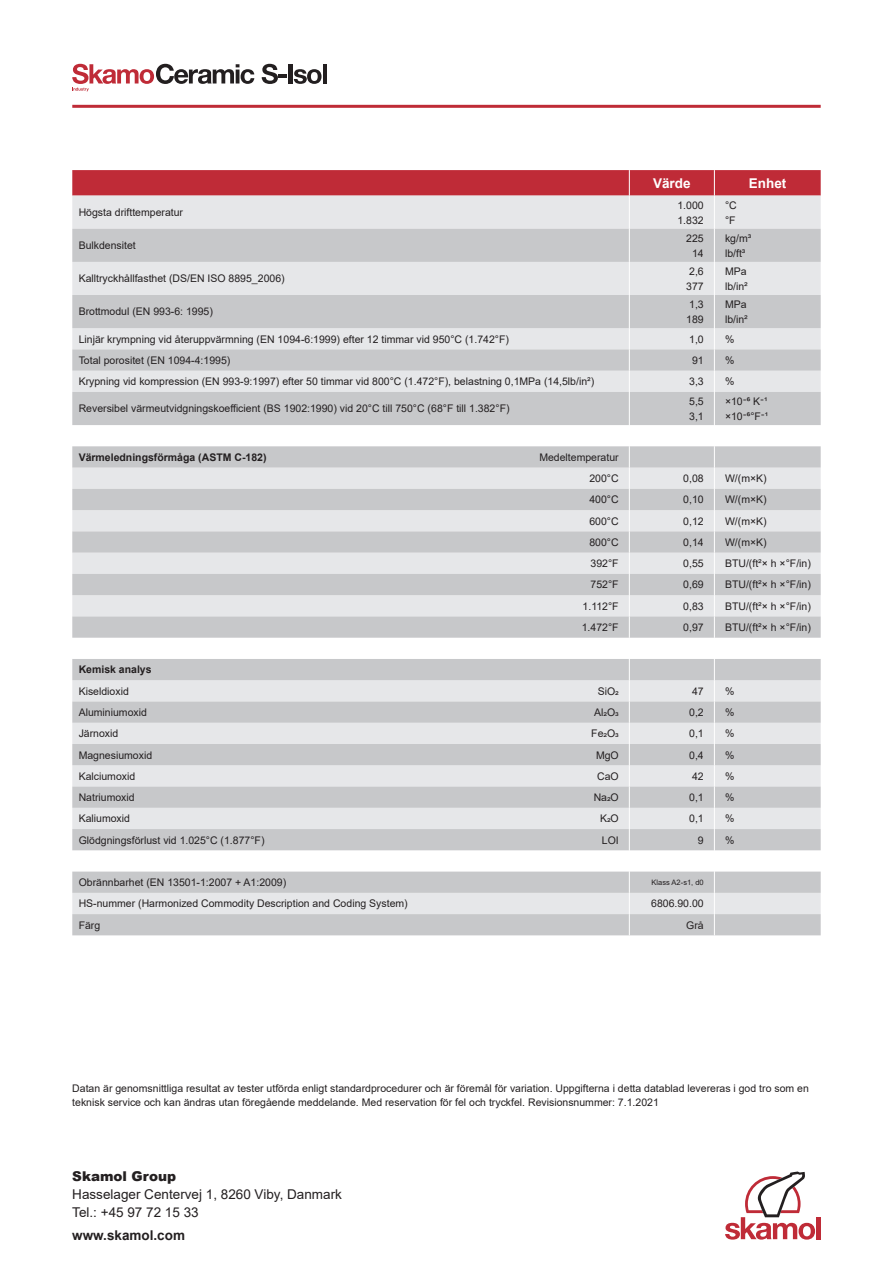
<style>
.page{position:relative;width:893px;height:1263px;background:#fff}
.page>*{position:absolute;margin:0;border:0;box-sizing:border-box;transform-origin:0 0}
.t1{font:13.5px/18px "Arial";color:#231f20}
.t2{font:700 13.5px "Arial";color:#231f20}
.t3{font:900 13.5px "Arial";color:#231f20}
.t4{font:700 13.5px "Arial";color:#fff}
.t5{font:10.5px/15px "Arial";color:#231f20}
.t6{font:700 10.5px "Arial";color:#231f20}
.t7{font:7.5px "Arial";color:#231f20}
</style>
<div class="page">
<svg style="left:262px;top:64px;width:25px;height:20px"></svg>
<div style="left:288px;top:64px;width:5px;height:19px;background:#231f20"></div>
<svg style="left:294px;top:69px;width:27px;height:15px"></svg>
<hr style="left:323px;top:64px;width:3px;height:19px;background:#231f20">
<svg style="left:72px;top:64px;width:182px;height:27px"></svg>
<svg style="left:72px;top:170px;width:749px;height:26px;background:#c0313c"></svg>
<hr style="left:72px;top:105px;width:749px;height:3px;background:#bf2b37">
<div style="left:816px;top:1217px;width:5px;height:22px;background:#bf2b37"></div>
<svg style="left:725px;top:1171px;width:90px;height:68px"></svg>
<div style="left:72px;top:196px;width:749px;height:33px;background:#e6e7e9"></div>
<svg style="left:72px;top:229px;width:749px;height:706px;background:#d7d8da"></svg>
<hr style="left:629px;top:196px;width:1px;height:33px;background:#fff">
<hr style="left:714px;top:196px;width:1px;height:33px;background:#fff">
<hr style="left:629px;top:229px;width:1px;height:33px;background:#fff">
<hr style="left:714px;top:229px;width:1px;height:33px;background:#fff">
<hr style="left:629px;top:262px;width:1px;height:33px;background:#fff">
<hr style="left:714px;top:262px;width:1px;height:33px;background:#fff">
<hr style="left:629px;top:295px;width:1px;height:33px;background:#fff">
<hr style="left:714px;top:295px;width:1px;height:33px;background:#fff">
<svg style="left:629px;top:328px;width:1px;height:64px"></svg>
<svg style="left:714px;top:328px;width:1px;height:64px"></svg>
<hr style="left:629px;top:392px;width:1px;height:33px;background:#fff">
<hr style="left:714px;top:392px;width:1px;height:33px;background:#fff">
<svg style="left:629px;top:425px;width:1px;height:510px"></svg>
<svg style="left:714px;top:425px;width:1px;height:510px"></svg>
<p class="t4" style="left:653px;top:173px;width:39px">Värde</p>
<p class="t4" style="left:749px;top:173px;width:39px">Enhet</p>
<p class="t5" style="left:79px;top:205px;width:106px">Högsta drifttemperatur</p>
<p class="t5" style="left:677px;top:197px;width:28px">1.000<br>1.832</p>
<p class="t5" style="left:725px;top:197px;width:13px">°C °F</p>
<p class="t5" style="left:79px;top:238px;width:59px">Bulkdensitet</p>
<p class="t5" style="left:686px;top:230px;width:19px;text-align:center">225<br>14</p>
<p class="t5" style="left:725px;top:230px;width:28px">kg/m³ lb/ft³</p>
<p class="t5" style="left:79px;top:271px;width:207px">Kalltryckhållfasthet (DS/EN ISO 8895_2006)</p>
<p class="t5" style="left:686px;top:264px;width:19px">2,6<br>377</p>
<p class="t5" style="left:725px;top:264px;width:24px">MPa lb/in²</p>
<p class="t5" style="left:79px;top:304px;width:136px">Brottmodul (EN 993-6: 1995)</p>
<p class="t5" style="left:686px;top:297px;width:19px">1,3<br>189</p>
<p class="t5" style="left:725px;top:297px;width:24px">MPa lb/in²</p>
<p class="t5" style="left:79px;top:331px;width:432px">Linjär krympning vid återuppvärmning (EN 1094-6:1999) efter 12 timmar vid 950°C (1.742°F)</p>
<p class="t5" style="left:689px;top:331px;width:16px">1,0</p>
<p class="t5" style="left:725px;top:331px;width:11px">%</p>
<p class="t5" style="left:79px;top:353px;width:153px">Total porositet (EN 1094-4:1995)</p>
<p class="t5" style="left:692px;top:353px;width:13px">91</p>
<p class="t5" style="left:725px;top:353px;width:11px">%</p>
<p class="t5" style="left:79px;top:374px;width:517px">Krypning vid kompression (EN 993-9:1997) efter 50 timmar vid 800°C (1.472°F), belastning 0,1MPa (14,5lb/in²)</p>
<p class="t5" style="left:689px;top:374px;width:16px">3,3</p>
<p class="t5" style="left:725px;top:374px;width:11px">%</p>
<p class="t5" style="left:79px;top:401px;width:432px">Reversibel värmeutvidgningskoefficient (BS 1902:1990) vid 20°C till 750°C (68°F till 1.382°F)</p>
<p class="t5" style="left:689px;top:394px;width:16px">5,5<br>3,1</p>
<p class="t5" style="left:725px;top:394px;width:45px">× 1 0 K⁶־ ¹־ ×10־⁶°F ¹־</p>
<p class="t6" style="left:79px;top:450px;width:189px">Värmeledningsförmåga (ASTM C-182)</p>
<p class="t5" style="left:539px;top:446px;width:81px;line-height:21.3px;text-align:right">Medeltemperatur<br>200°C</p>
<p class="t5" style="left:683px;top:471px;width:22px">0,08</p>
<p class="t5" style="left:725px;top:471px;width:43px">W/(m×K)</p>
<p class="t5" style="left:589px;top:492px;width:31px">400°C</p>
<p class="t5" style="left:683px;top:492px;width:22px">0,10</p>
<p class="t5" style="left:725px;top:492px;width:43px">W/(m×K)</p>
<p class="t5" style="left:589px;top:513px;width:31px">600°C</p>
<p class="t5" style="left:683px;top:513px;width:22px">0,12</p>
<p class="t5" style="left:725px;top:513px;width:43px">W/(m×K)</p>
<p class="t5" style="left:589px;top:535px;width:31px">800°C</p>
<p class="t5" style="left:683px;top:535px;width:22px">0,14</p>
<p class="t5" style="left:725px;top:535px;width:43px">W/(m×K)</p>
<p class="t5" style="left:591px;top:556px;width:30px">392°F</p>
<p class="t5" style="left:683px;top:556px;width:22px">0,55</p>
<p class="t5" style="left:725px;top:556px;width:87px">BTU/(ft²× h ×°F/in)</p>
<p class="t5" style="left:591px;top:577px;width:30px">752°F</p>
<p class="t5" style="left:683px;top:577px;width:22px">0,69</p>
<p class="t5" style="left:725px;top:577px;width:87px">BTU/(ft²× h ×°F/in)</p>
<p class="t5" style="left:583px;top:598px;width:38px">1.112°F</p>
<p class="t5" style="left:683px;top:598px;width:22px">0,83</p>
<p class="t5" style="left:725px;top:598px;width:87px">BTU/(ft²× h ×°F/in)</p>
<p class="t5" style="left:582px;top:620px;width:38px">1.472°F</p>
<p class="t5" style="left:683px;top:620px;width:22px">0,97</p>
<p class="t5" style="left:725px;top:620px;width:87px">BTU/(ft²× h ×°F/in)</p>
<p class="t6" style="left:79px;top:662px;width:74px">Kemisk analys</p>
<p class="t5" style="left:79px;top:683px;width:52px">Kiseldioxid</p>
<p class="t5" style="left:598px;top:683px;width:22px">SiO2</p>
<p class="t5" style="left:692px;top:683px;width:13px">47</p>
<p class="t5" style="left:725px;top:683px;width:11px">%</p>
<p class="t5" style="left:79px;top:705px;width:70px">Aluminiumoxid</p>
<p class="t5" style="left:594px;top:705px;width:26px">Al2O3</p>
<p class="t5" style="left:689px;top:705px;width:16px">0,2</p>
<p class="t5" style="left:725px;top:705px;width:11px">%</p>
<p class="t5" style="left:79px;top:726px;width:41px">Järnoxid</p>
<p class="t5" style="left:591px;top:726px;width:29px">Fe2O3</p>
<p class="t5" style="left:689px;top:726px;width:16px">0,1</p>
<p class="t5" style="left:725px;top:726px;width:11px">%</p>
<p class="t5" style="left:79px;top:747px;width:75px">Magnesiumoxid</p>
<p class="t5" style="left:596px;top:747px;width:24px">MgO</p>
<p class="t5" style="left:689px;top:747px;width:16px">0,4</p>
<p class="t5" style="left:725px;top:747px;width:11px">%</p>
<p class="t5" style="left:79px;top:768px;width:58px">Kalciumoxid</p>
<p class="t5" style="left:597px;top:768px;width:23px">CaO</p>
<p class="t5" style="left:692px;top:768px;width:13px">42</p>
<p class="t5" style="left:725px;top:768px;width:11px">%</p>
<p class="t5" style="left:79px;top:790px;width:58px">Natriumoxid</p>
<p class="t5" style="left:594px;top:790px;width:27px">Na2O</p>
<p class="t5" style="left:689px;top:790px;width:16px">0,1</p>
<p class="t5" style="left:725px;top:790px;width:11px">%</p>
<p class="t5" style="left:79px;top:811px;width:53px">Kaliumoxid</p>
<p class="t5" style="left:600px;top:811px;width:20px">K2O</p>
<p class="t5" style="left:689px;top:811px;width:16px">0,1</p>
<p class="t5" style="left:725px;top:811px;width:11px">%</p>
<p class="t5" style="left:79px;top:832px;width:187px">Glödgningsförlust vid 1.025°C (1.877°F)</p>
<p class="t5" style="left:602px;top:832px;width:18px">LOI</p>
<p class="t5" style="left:698px;top:832px;width:7px">9</p>
<p class="t5" style="left:725px;top:832px;width:11px">%</p>
<p class="t5" style="left:79px;top:875px;width:209px">Obrännbarhet (EN 13501-1:2007 + A1:2009)</p>
<p class="t7" style="left:652px;top:877px;width:54px">Klass A2-s1, d0</p>
<p class="t5" style="left:79px;top:896px;width:331px">HS-nummer (Harmonized Commodity Description and Coding System)</p>
<p class="t5" style="left:651px;top:896px;width:54px">6806.90.00</p>
<p class="t5" style="left:79px;top:917px;width:23px">Färg</p>
<p class="t5" style="left:686px;top:917px;width:19px">Grå</p>
<p class="t5" style="left:72px;top:1081px;width:738px;line-height:13.5px">Datan är genomsnittliga resultat av tester utförda enligt standardprocedurer och är föremål för variation. Uppgifterna i detta datablad levereras i god tro som en teknisk service och kan ändras utan föregående meddelande. Med reservation för fel och tryckfel. Revisionsnummer: 7.1.2021</p>
<p class="t3" style="left:72px;top:1166px;width:105px">Skamol Group</p>
<p class="t1" style="left:72px;top:1185px;width:271px">Hasselager Centervej 1, 8260 Viby, Danmark<br>Tel.: +45 97 72 15 33</p>
<p class="t2" style="left:72px;top:1225px;width:114px">www.skamol.com</p>
</div>
